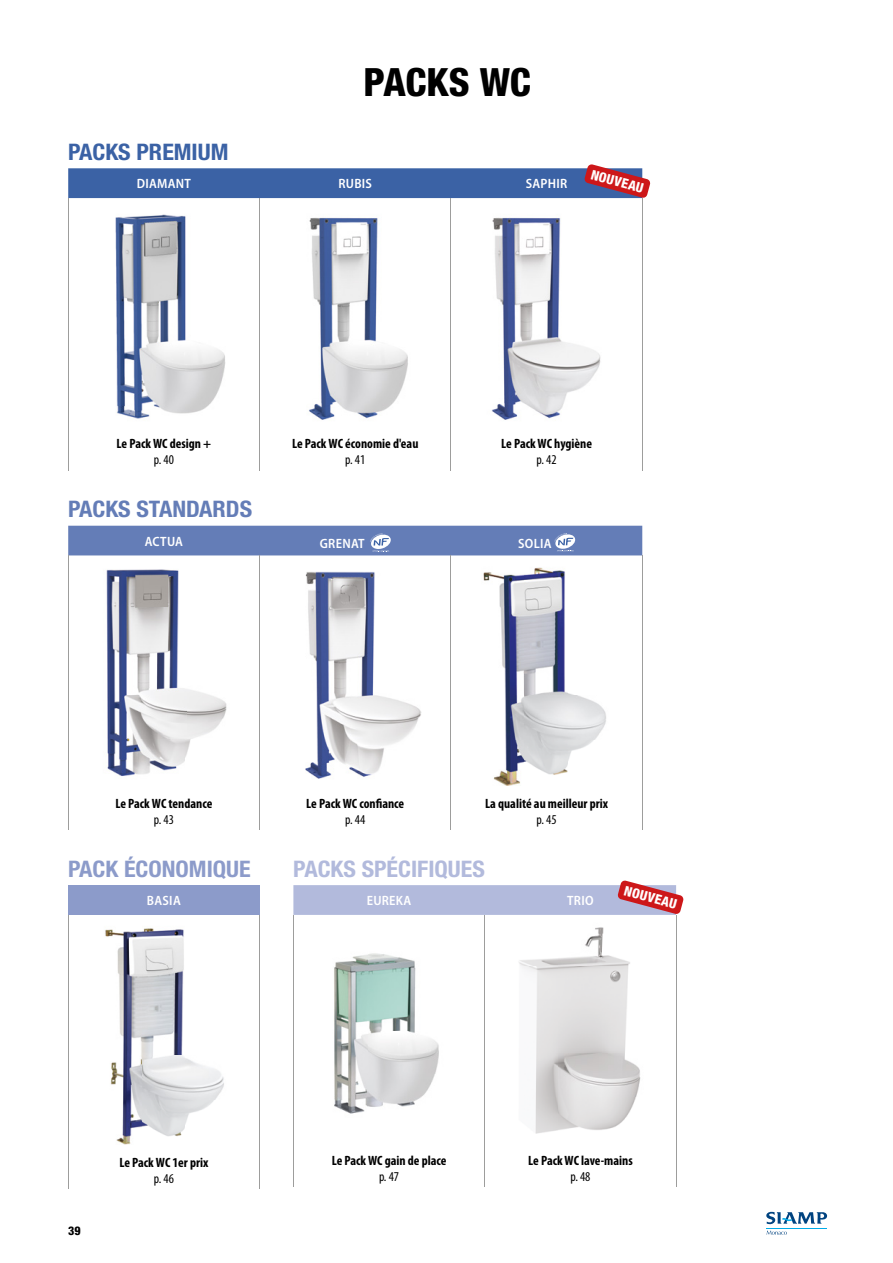
<style>
.page{position:relative;width:893px;height:1263px;background:#fff}
.page>*{position:absolute;margin:0;border:0;box-sizing:border-box;transform-origin:0 0}
.t1{font:800 condensed 39px "Helvetica Neue LT Std";letter-spacing:-.005em;color:#000}
.t2{font:700 condensed 22.8px "Helvetica Neue LT Std";color:#b2badc;scale:1.05 1}
.t3{font:700 condensed 22.8px "Helvetica Neue LT Std";color:#647db7;scale:1.05 1}
.t4{font:700 condensed 22.8px "Helvetica Neue LT Std";color:#8c9bca;scale:1.05 1}
.t5{font:700 condensed 22.8px "Helvetica Neue LT Std";color:#3b62a5;scale:1.05 1}
.t6{font:700 condensed 13.5px "Myriad Pro";color:#000}
.t7{font:600 semi-condensed 13.5px "Myriad Pro";letter-spacing:.02em;color:#fff}
.t8{font:condensed 13.5px "Myriad Pro";color:#000}
.t9{font:800 condensed 13.5px "Helvetica Neue LT Std";color:#fff}
.t10{font:800 condensed 12px "Helvetica Neue LT Std";color:#000}
</style>
<div class="page">
<svg style="left:766px;top:1211px;width:62px;height:24px"></svg>
<hr style="left:766px;top:1228px;width:61px;height:1px;background:#00ace9">
<hr style="left:259px;top:198px;width:1px;height:234px;background:#9d9d9c">
<hr style="left:451px;top:198px;width:1px;height:234px;background:#9d9d9c">
<hr style="left:642px;top:198px;width:1px;height:234px;background:#9d9d9c">
<hr style="left:259px;top:432px;width:1px;height:38px;background:#9d9d9c">
<hr style="left:451px;top:432px;width:1px;height:38px;background:#9d9d9c">
<hr style="left:642px;top:432px;width:1px;height:38px;background:#9d9d9c">
<hr style="left:68px;top:198px;width:1px;height:234px;background:#9d9d9c">
<hr style="left:68px;top:432px;width:1px;height:38px;background:#9d9d9c">
<img style="left:115px;top:214px;width:111px;height:205px">
<img style="left:309px;top:217px;width:99px;height:203px">
<img style="left:491px;top:217px;width:110px;height:203px">
<svg style="left:68px;top:164px;width:583px;height:34px;background:#5d72a8"></svg>
<hr style="left:259px;top:555px;width:1px;height:236px;background:#9d9d9c">
<hr style="left:451px;top:555px;width:1px;height:236px;background:#9d9d9c">
<hr style="left:642px;top:555px;width:1px;height:236px;background:#9d9d9c">
<hr style="left:259px;top:791px;width:1px;height:39px;background:#9d9d9c">
<hr style="left:451px;top:791px;width:1px;height:39px;background:#9d9d9c">
<hr style="left:642px;top:791px;width:1px;height:39px;background:#9d9d9c">
<hr style="left:68px;top:555px;width:1px;height:236px;background:#9d9d9c">
<hr style="left:68px;top:791px;width:1px;height:39px;background:#9d9d9c">
<div style="left:68px;top:526px;width:574px;height:29px;background:#647db7"></div>
<img style="left:106px;top:569px;width:121px;height:207px">
<img style="left:305px;top:571px;width:117px;height:208px">
<img style="left:483px;top:567px;width:123px;height:218px">
<div style="left:68px;top:885px;width:192px;height:30px;background:#8c9bca"></div>
<hr style="left:259px;top:915px;width:1px;height:236px;background:#9d9d9c">
<hr style="left:259px;top:1151px;width:1px;height:38px;background:#9d9d9c">
<hr style="left:68px;top:915px;width:1px;height:236px;background:#9d9d9c">
<hr style="left:68px;top:1151px;width:1px;height:38px;background:#9d9d9c">
<img style="left:105px;top:928px;width:119px;height:217px">
<hr style="left:293px;top:915px;width:1px;height:234px;background:#9d9d9c">
<hr style="left:485px;top:915px;width:1px;height:234px;background:#9d9d9c">
<hr style="left:676px;top:915px;width:1px;height:234px;background:#9d9d9c">
<hr style="left:293px;top:1149px;width:1px;height:38px;background:#9d9d9c">
<hr style="left:485px;top:1149px;width:1px;height:38px;background:#9d9d9c">
<hr style="left:676px;top:1149px;width:1px;height:38px;background:#9d9d9c">
<img style="left:334px;top:953px;width:105px;height:161px">
<img style="left:519px;top:927px;width:122px;height:207px">
<svg style="left:293px;top:880px;width:391px;height:35px;background:#c0b6d0"></svg>
<h2 class="t5" style="left:68px;top:138px;width:154px">PACKS PREMIUM</h2>
<h1 class="t1" style="left:363px;top:58px;width:169px">PACKS WC</h1>
<p class="t7" style="left:137px;top:176px;width:56px">DIAMANT</p>
<p class="t7" style="left:338px;top:176px;width:35px">RUBIS</p>
<p class="t7" style="left:526px;top:176px;width:43px">SAPHIR</p>
<p class="t9" style="left:593px;top:166px;width:56px;rotate:15deg">NOUVEAU</p>
<p class="t6" style="left:117px;top:436px;width:96px">Le Pack WC design +</p>
<p class="t8" style="left:154px;top:452px;width:22px">p. 40</p>
<h2 class="t3" style="left:68px;top:495px;width:177px">PACKS STANDARDS</h2>
<p class="t6" style="left:292px;top:436px;width:128px">Le Pack WC économie d'eau</p>
<p class="t8" style="left:345px;top:452px;width:22px">p. 41</p>
<p class="t6" style="left:501px;top:436px;width:92px">Le Pack WC hygiène</p>
<p class="t8" style="left:537px;top:452px;width:22px">p. 42</p>
<p class="t7" style="left:145px;top:534px;width:40px">ACTUA</p>
<p class="t7" style="left:320px;top:536px;width:46px">GRENAT</p>
<p class="t7" style="left:518px;top:536px;width:35px">SOLIA</p>
<p class="t6" style="left:115px;top:795px;width:98px">Le Pack WC tendance</p>
<p class="t8" style="left:154px;top:812px;width:22px">p. 43</p>
<p class="t6" style="left:306px;top:795px;width:99px">Le Pack WC confiance</p>
<p class="t8" style="left:345px;top:812px;width:22px">p. 44</p>
<p class="t6" style="left:485px;top:795px;width:124px">La qualité au meilleur prix</p>
<p class="t8" style="left:537px;top:812px;width:22px">p. 45</p>
<h2 class="t4" style="left:68px;top:855px;width:175px">PACK ÉCONOMIQUE</h2>
<h2 class="t2" style="left:293px;top:855px;width:184px">PACKS SPÉCIFIQUES</h2>
<p class="t7" style="left:147px;top:893px;width:35px">BASIA</p>
<p class="t7" style="left:367px;top:893px;width:46px">EUREKA</p>
<p class="t7" style="left:567px;top:893px;width:28px">TRIO</p>
<p class="t9" style="left:627px;top:882px;width:56px;rotate:15deg">NOUVEAU</p>
<p class="t10" style="left:68px;top:1223px;width:14px">39</p>
<p class="t6" style="left:119px;top:1155px;width:90px">Le Pack WC 1er prix</p>
<p class="t8" style="left:154px;top:1171px;width:22px">p. 46</p>
<p class="t6" style="left:332px;top:1153px;width:116px">Le Pack WC gain de place</p>
<p class="t8" style="left:379px;top:1169px;width:22px">p. 47</p>
<p class="t6" style="left:528px;top:1153px;width:106px">Le Pack WC lave-mains</p>
<p class="t8" style="left:570px;top:1169px;width:22px">p. 48</p>
</div>
